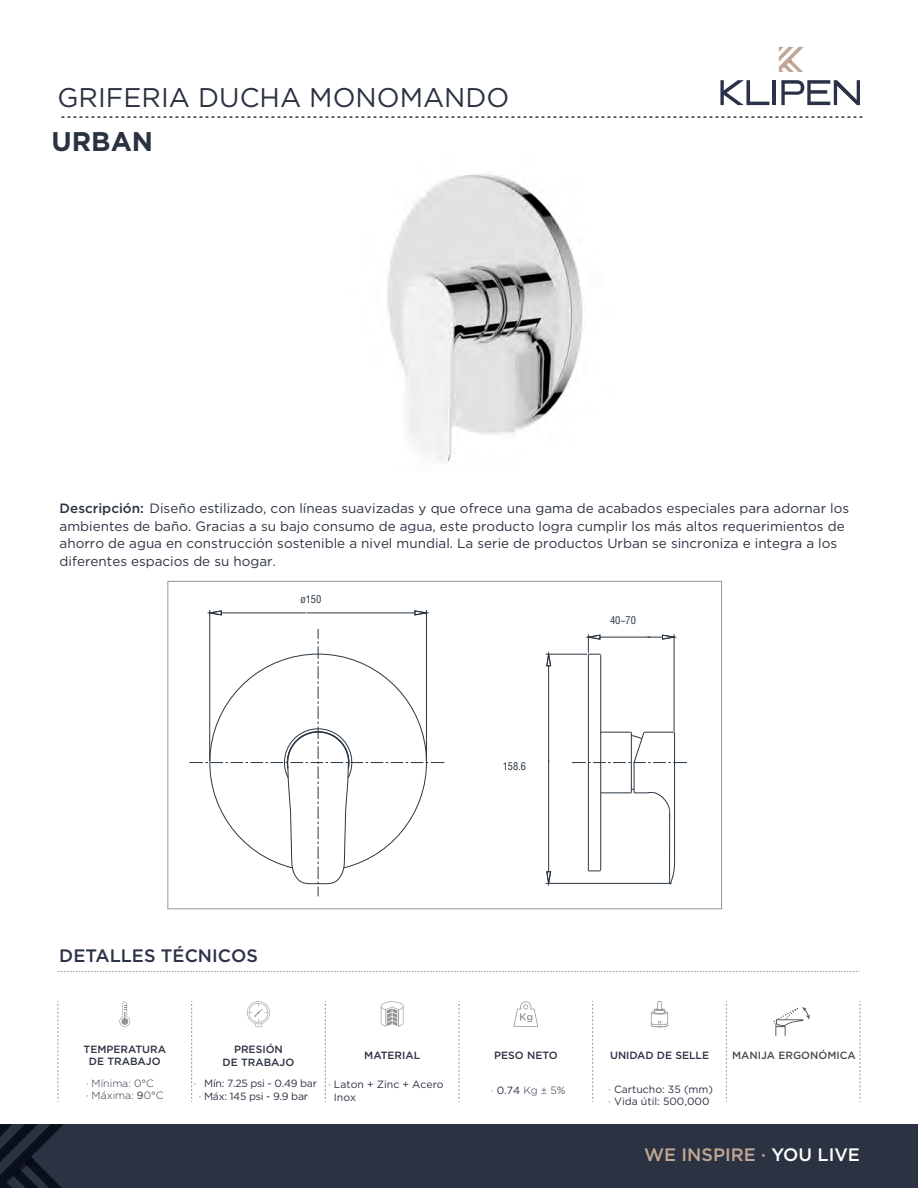
<style>
.page{position:relative;width:918px;height:1188px;background:#fff}
.page>*{position:absolute;margin:0;border:0;box-sizing:border-box;transform-origin:0 0}
.t1{font:27px "Gotham";color:#2b3241}
.t2{font:700 27px "Gotham";color:#2b3241}
.t3{font:500 18px "Gotham";color:#c2a795}
.t4{font:500 18px "Gotham";color:#2b3248}
.t5{font:13.5px/17.5px "Gotham";color:#2b3241}
.t6{font:500 10.5px/12.6px "Gotham";color:#2b3241;text-align:center}
.t7{font:10.5px/12.6px "Gotham";color:#2b3241}
.t8{font:10.5px/12.5px "Gotham";letter-spacing:-.025em;color:#2b3241;text-align:center}
.t9{font:300 10.5px/12.6px "Gotham";color:#2b3241}
.t10{font:500 10.5px "Gotham";color:#4c4d4e}
.t11{font:condensed 10.5px "Helvetica LT Std";letter-spacing:-.005em;color:#2a3743}
.s1{font-weight:500}
.s2{font-weight:400}
.s3{font-weight:300}
.s4{color:#fff}
</style>
<div class="page">
<svg style="left:720px;top:80px;width:49px;height:25px"></svg>
<hr style="left:772px;top:80px;width:4px;height:25px;background:#2b3248">
<svg style="left:781px;top:80px;width:79px;height:25px"></svg>
<svg style="left:779px;top:47px;width:25px;height:25px"></svg>
<div style="left:0;top:1124px;width:918px;height:64px;background:#2b3241"></div>
<svg style="left:0;top:1124px;width:63px;height:64px"></svg>
<svg style="left:61px;top:116px;width:802px;height:2px"></svg>
<svg style="left:58px;top:971px;width:802px;height:1px"></svg>
<svg style="left:860px;top:1001px;width:1px;height:101px"></svg>
<svg style="left:726px;top:1001px;width:1px;height:101px"></svg>
<svg style="left:592px;top:1001px;width:1px;height:101px"></svg>
<svg style="left:325px;top:1001px;width:1px;height:101px"></svg>
<svg style="left:191px;top:1001px;width:1px;height:101px"></svg>
<svg style="left:58px;top:1001px;width:1px;height:101px"></svg>
<svg style="left:247px;top:1001px;width:23px;height:26px"></svg>
<svg style="left:119px;top:1002px;width:11px;height:25px"></svg>
<svg style="left:513px;top:1001px;width:25px;height:26px"></svg>
<svg style="left:651px;top:1008px;width:17px;height:19px"></svg>
<div style="left:657px;top:1001px;width:5px;height:9px;background:#f3f3f4"></div>
<svg style="left:459px;top:1001px;width:1px;height:101px"></svg>
<svg style="left:381px;top:1001px;width:23px;height:26px"></svg>
<img style="left:387px;top:174px;width:196px;height:289px">
<svg style="left:774px;top:1007px;width:36px;height:20px"></svg>
<hr style="left:588px;top:654px;width:1px;height:217px;background:#2a3743">
<hr style="left:600px;top:656px;width:1px;height:213px;background:#2a3743">
<hr style="left:669px;top:812px;width:1px;height:69px;background:#2a3743">
<hr style="left:674px;top:733px;width:1px;height:130px;background:#2a3743">
<svg style="left:588px;top:869px;width:13px;height:3px"></svg>
<svg style="left:669px;top:862px;width:6px;height:23px"></svg>
<svg style="left:189px;top:629px;width:255px;height:267px"></svg>
<svg style="left:572px;top:731px;width:115px;height:86px"></svg>
<hr style="left:209px;top:610px;width:1px;height:151px;background:#2a3743">
<hr style="left:426px;top:610px;width:1px;height:151px;background:#2a3743">
<hr style="left:221px;top:613px;width:85px;height:1px;background:#2a3743">
<hr style="left:307px;top:613px;width:108px;height:1px;background:#2a3743">
<svg style="left:207px;top:610px;width:15px;height:6px"></svg>
<svg style="left:414px;top:610px;width:16px;height:6px"></svg>
<hr style="left:546px;top:654px;width:41px;height:1px;background:#2a3743">
<hr style="left:546px;top:883px;width:123px;height:1px;background:#2a3743">
<hr style="left:548px;top:666px;width:1px;height:96px;background:#2a3743">
<hr style="left:548px;top:760px;width:1px;height:112px;background:#2a3743">
<svg style="left:546px;top:651px;width:5px;height:16px"></svg>
<svg style="left:546px;top:871px;width:5px;height:16px"></svg>
<hr style="left:674px;top:634px;width:1px;height:97px;background:#2a3743">
<hr style="left:600px;top:637px;width:50px;height:1px;background:#2a3743">
<svg style="left:584px;top:634px;width:17px;height:22px"></svg>
<svg style="left:647px;top:634px;width:30px;height:6px"></svg>
<h1 class="t1" style="left:58px;top:80px;width:453px">GRIFERIA DUCHA MONOMANDO</h1>
<h1 class="t2" style="left:52px;top:124px;width:103px">URBAN</h1>
<p class="t5" style="left:60px;top:500px;width:791px"><span class="s1">Descripción:</span> Diseño estilizado, con líneas suavizadas y que ofrece una gama de acabados especiales para adornar los ambientes de baño. Gracias a su bajo consumo de agua, este producto logra cumplir los más altos requerimientos de ahorro de agua en construcción sostenible a nivel mundial. La serie de productos Urban se sincroniza e integra a los diferentes espacios de su hogar.</p>
<p class="t11" style="left:301px;top:592px;width:22px">ø150</p>
<p class="t11" style="left:503px;top:759px;width:25px">158.6</p>
<p class="t11" style="left:610px;top:614px;width:27px">40~70</p>
<h2 class="t4" style="left:59px;top:944px;width:200px">DETALLES TÉCNICOS</h2>
<p class="t6" style="left:84px;top:1042px;width:84px">TEMPERATURA<br>DE TRABAJO</p>
<p class="t6" style="left:223px;top:1043px;width:73px">PRESIÓN<br>DE TRABAJO</p>
<p class="t6" style="left:364px;top:1049px;width:58px">MATERIAL</p>
<p class="t6" style="left:494px;top:1049px;width:65px">PESO NETO</p>
<p class="t6" style="left:610px;top:1049px;width:101px">UNIDAD DE SELLE</p>
<p class="t10" style="left:732px;top:1048px;width:125px">MANIJA ERGONÓMICA</p>
<p class="t9" style="left:86px;top:1077px;width:79px">· Mínima: 0°C<br>· Máxima: <span class="s2">9</span>0°C</p>
<p class="t8" style="left:194px;top:1077px;width:125px"><span class="s3">·</span> Mín: 7.25 psi - 0.49 bar <span class="s3">·</span> Máx: 145 psi - 9.9 bar</p>
<p class="t7" style="left:334px;top:1078px;width:111px;text-indent:-6px"><span class="s3">·</span> Laton + Zinc + Acero<br>Inox</p>
<p class="t9" style="left:491px;top:1084px;width:76px">· <span class="s2">0.74</span> Kg ± 5%</p>
<p class="t7" style="left:609px;top:1082px;width:106px"><span class="s3">·</span> Cartucho: 35 (mm) <span class="s3">·</span> Vida útil: 500,000</p>
<h2 class="t3" style="left:644px;top:1143px;width:217px">WE INSPIRE · <span class="s4">YOU LIVE</span></h2>
</div>
